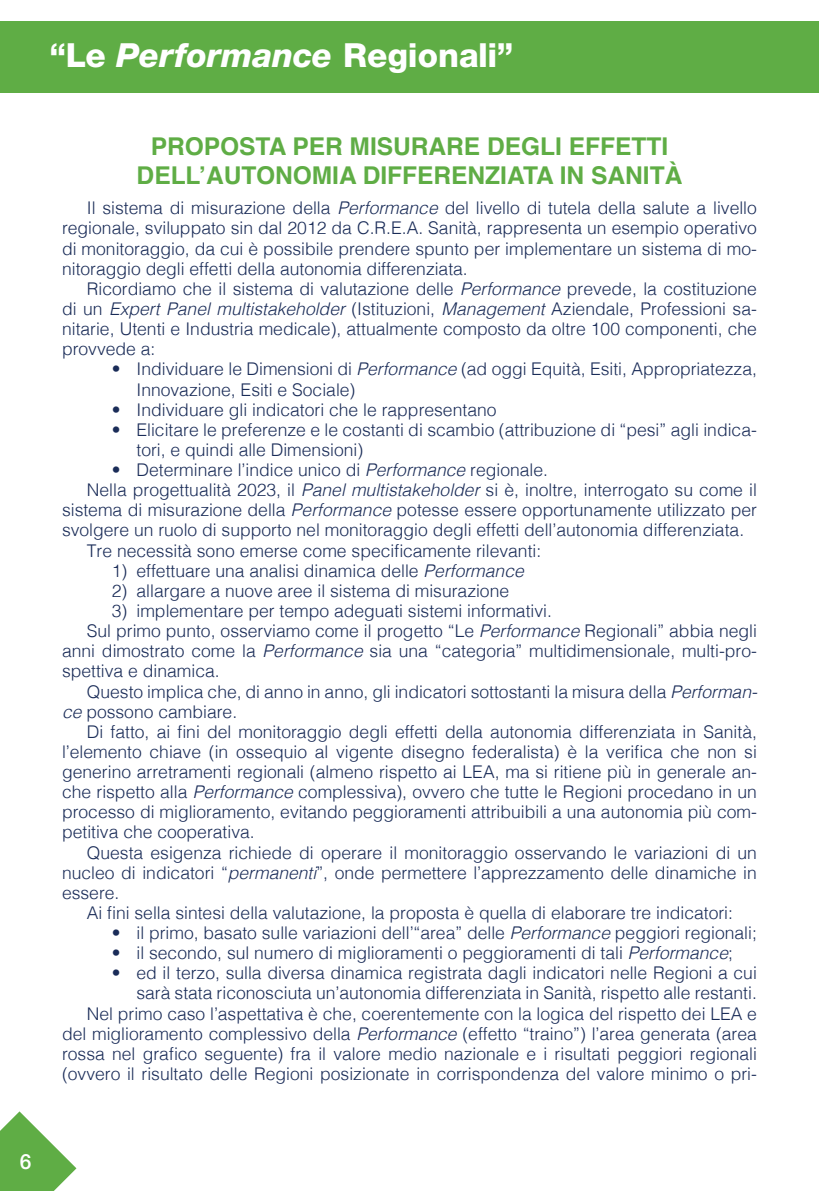
<style>
.page{position:relative;width:819px;height:1191px;background:#fff}
.page>*{position:absolute;margin:0;border:0;box-sizing:border-box;transform-origin:0 0}
.t1{font:800 33.25px "Helvetica Neue";color:#fff}
.TITOLO{font:700 24.5px/29.4px "Helvetica";color:#5fad45;text-align:center}
.t2{font:500 21px "Helvetica Neue";color:#fff}
.t3{font:300 17.5px/20.1px "Helvetica";color:#1a2c58;text-align:justify}
.s1{font-style:italic}
</style>
<div class="page">
<div style="left:0;top:21px;width:819px;height:72px;background:#5fad45"></div>
<svg style="left:0;top:1111px;width:76px;height:80px"></svg>
<h1 class="t1" style="left:50px;top:35px;width:465px">“Le <span class="s1">Performance</span> Regionali”</h1>
<p class="TITOLO" style="left:137px;top:132px;width:547px">PROPOSTA PER MISURARE DEGLI EFFETTI<br>DELL’AUTONOMIA DIFFERENZIATA IN SANITÀ</p>
<p class="t3" style="left:62px;top:197px;width:696px;text-indent:25px">Il sistema di misurazione della <span class="s1">Performance</span> del livello di tutela della salute a livello regionale, sviluppato sin dal 2012 da C.R.E.A. Sanità, rappresenta un esempio operativo di monitoraggio, da cui è possibile prendere spunto per implementare un sistema di mo&shy;nitoraggio degli effetti della autonomia differenziata.</p>
<p class="t3" style="left:62px;top:277px;width:696px;text-indent:25px">Ricordiamo che il sistema di valutazione delle <span class="s1">Performance</span> prevede, la costituzione di un <span class="s1">Expert Panel multistakeholder</span> (Istituzioni, <span class="s1">Management</span> Aziendale, Professioni sa&shy;nitarie, Utenti e Industria medicale), attualmente composto da oltre 100 componenti, che provvede a:</p>
<p class="t3" style="left:136px;top:358px;width:622px;text-indent:-25px">• Individuare le Dimensioni di <span class="s1">Performance</span> (ad oggi Equità, Esiti, Appropriatezza,<br>Innovazione, Esiti e Sociale)</p>
<p class="t3" style="left:112px;top:398px;width:386px">• Individuare gli indicatori che le rappresentano</p>
<p class="t3" style="left:136px;top:418px;width:622px;text-indent:-25px">• Elicitare le preferenze e le costanti di scambio (attribuzione di “pesi” agli indica&shy;tori, e quindi alle Dimensioni)</p>
<p class="t3" style="left:112px;top:458px;width:438px">• Determinare l’indice unico di <span class="s1">Performance</span> regionale.</p>
<p class="t3" style="left:62px;top:478px;width:696px;text-indent:25px">Nella progettualità 2023, il <span class="s1">Panel multistakeholder</span> si è, inoltre, interrogato su come il sistema di misurazione della <span class="s1">Performance</span> potesse essere opportunamente utilizzato per svolgere un ruolo di supporto nel monitoraggio degli effetti dell’autonomia differenziata.</p>
<p class="t3" style="left:87px;top:539px;width:456px">Tre necessità sono emerse come specificamente rilevanti:</p>
<p class="t3" style="left:112px;top:559px;width:413px">1) effettuare una analisi dinamica delle <span class="s1">Performance</span></p>
<p class="t3" style="left:112px;top:579px;width:399px">2) allargare a nuove aree il sistema di misurazione</p>
<p class="t3" style="left:112px;top:599px;width:442px">3) implementare per tempo adeguati sistemi informativi.</p>
<p class="t3" style="left:62px;top:619px;width:696px;text-indent:25px">Sul primo punto, osserviamo come il progetto “Le <span class="s1">Performance</span> Regionali” abbia negli anni dimostrato come la <span class="s1">Performance</span> sia una “categoria” multidimensionale, multi-pro&shy;spettiva e dinamica.</p>
<p class="t3" style="left:62px;top:680px;width:696px;text-indent:25px">Questo implica che, di anno in anno, gli indicatori sottostanti la misura della <span class="s1">Performan&shy;ce</span> possono cambiare.</p>
<p class="t3" style="left:62px;top:720px;width:696px;text-indent:25px">Di fatto, ai fini del monitoraggio degli effetti della autonomia differenziata in Sanità, l’elemento chiave (in ossequio al vigente disegno federalista) è la verifica che non si generino arretramenti regionali (almeno rispetto ai LEA, ma si ritiene più in generale an&shy;che rispetto alla <span class="s1">Performance</span> complessiva), ovvero che tutte le Regioni procedano in un processo di miglioramento, evitando peggioramenti attribuibili a una autonomia più com&shy;petitiva che cooperativa.</p>
<p class="t3" style="left:62px;top:841px;width:696px;text-indent:25px">Questa esigenza richiede di operare il monitoraggio osservando le variazioni di un nucleo di indicatori “<span class="s1">permanenti</span>”, onde permettere l’apprezzamento delle dinamiche in essere.</p>
<p class="t3" style="left:87px;top:901px;width:647px">Ai fini sella sintesi della valutazione, la proposta è quella di elaborare tre indicatori:</p>
<p class="t3" style="left:112px;top:921px;width:646px">• il primo, basato sulle variazioni dell’“area” delle <span class="s1">Performance</span> peggiori regionali;</p>
<p class="t3" style="left:112px;top:941px;width:622px">• il secondo, sul numero di miglioramenti o peggioramenti di tali <span class="s1">Performance</span>;</p>
<p class="t3" style="left:112px;top:961px;width:646px;text-align:right">• ed il terzo, sulla diversa dinamica registrata dagli indicatori nelle Regioni a cui sarà stata riconosciuta un’autonomia differenziata in Sanità, rispetto alle restanti.</p>
<p class="t3" style="left:62px;top:1002px;width:696px;text-indent:25px">Nel primo caso l’aspettativa è che, coerentemente con la logica del rispetto dei LEA e del miglioramento complessivo della <span class="s1">Performance</span> (effetto “traino”) l’area generata (area rossa nel grafico seguente) fra il valore medio nazionale e i risultati peggiori regionali (ovvero il risultato delle Regioni posizionate in corrispondenza del valore minimo o pri-</p>
<p class="t2" style="left:20px;top:1148px;width:13px">6</p>
</div>
